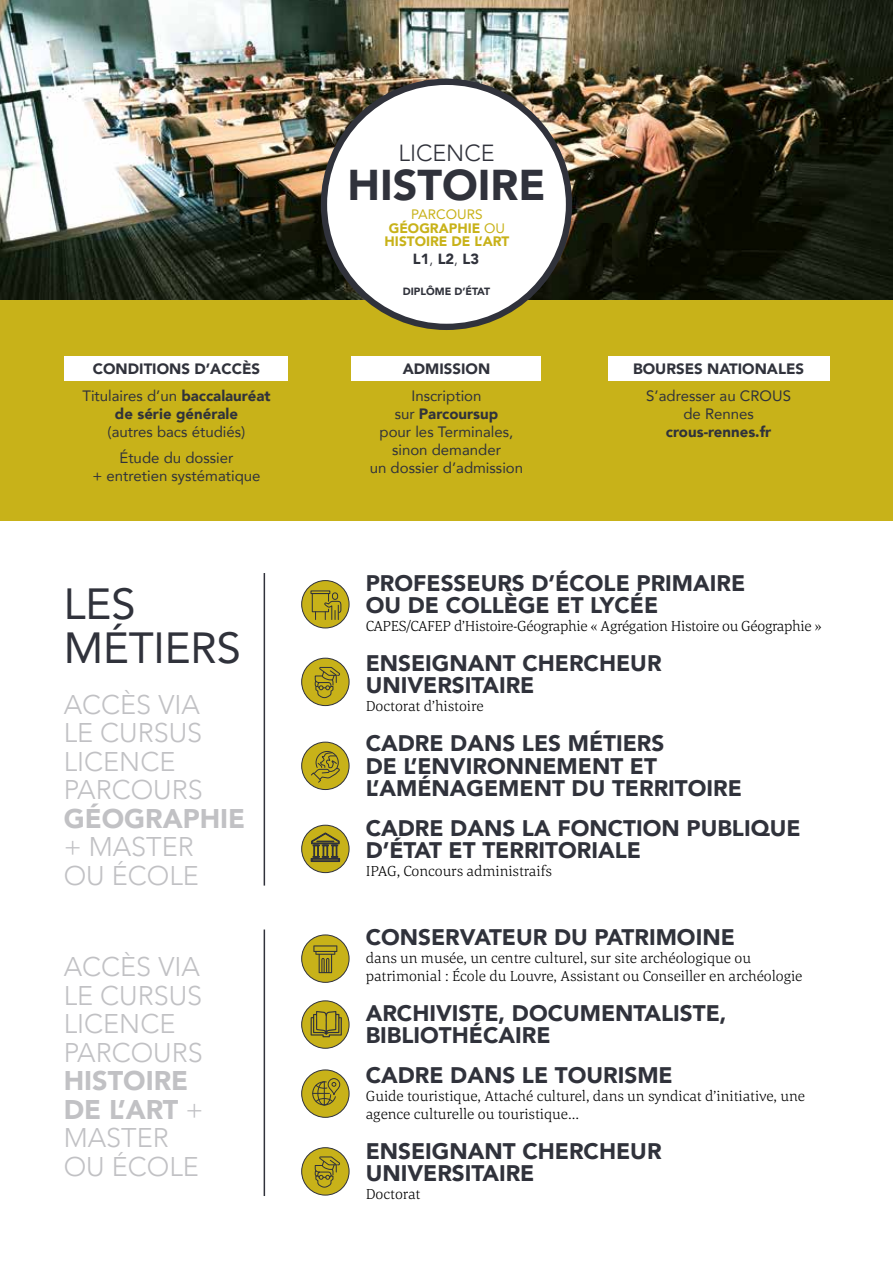
<style>
.page{position:relative;width:893px;height:1263px;background:#fff}
.page>*{position:absolute;margin:0;border:0;box-sizing:border-box;transform-origin:0 0}
.t1{font:43.5px/43.5px "Avenir";letter-spacing:-.005em;color:#30323b}
.t2{font:900 43.05px "Avenir";color:#30323b}
.t3{font:300 27px/28.5px "Avenir";color:#c1c1c4}
.t4{font:900 27px/28.5px "Avenir";color:#c1c1c4}
.t5{font:300 23.25px "Avenir";color:#30323b}
.t6{font:900 22.5px/22.5px "Avenir";color:#30323b}
.t7{font:300 15px/18px "Corda";color:#000}
.t8{font:15px/18px "Avenir";color:#30323b;text-align:center}
.t9{font:900 15px/26.5px "Avenir";color:#30323b;text-align:center}
.t10{font:300 15px "Corda";letter-spacing:-.02em;color:#000}
.t11{font:900 14.7px "Avenir";color:#30323b}
.t12{font:900 13.65px/13.6px "Avenir";color:#c8b219;text-align:center}
.t13{font:900 10.5px "Avenir";color:#30323b}
.s1{font-weight:400}
.s2{font-weight:300}
.s3{font-weight:900}
</style>
<div class="page">
<div style="left:0;top:279px;width:893px;height:242px;background:#c8b219"></div>
<img style="left:0;top:0;width:893px;height:300px">
<hr style="left:264px;top:573px;width:1px;height:312px;background:#30323b">
<div style="left:64px;top:356px;width:224px;height:25px;background:#fff"></div>
<div style="left:351px;top:356px;width:190px;height:25px;background:#fff"></div>
<div style="left:608px;top:356px;width:221px;height:25px;background:#fff"></div>
<div style="left:302px;top:742px;width:47px;height:47px;background:#c8b219;border-radius:50%"></div>
<svg style="left:311px;top:751px;width:29px;height:32px"></svg>
<div style="left:301px;top:742px;width:49px;height:48px;border:1px solid #30323b;border-radius:50%"></div>
<div style="left:324px;top:82px;width:245px;height:245px;background:#fff;border-radius:50%"></div>
<div style="left:321px;top:79px;width:251px;height:251px;border:6px solid #30323b;border-radius:50%"></div>
<hr style="left:264px;top:929px;width:1px;height:267px;background:#30323b">
<div style="left:302px;top:935px;width:47px;height:47px;background:#c8b219;border-radius:50%"></div>
<svg style="left:313px;top:945px;width:24px;height:28px"></svg>
<div style="left:301px;top:934px;width:49px;height:49px;border:1px solid #30323b;border-radius:50%"></div>
<div style="left:302px;top:1070px;width:47px;height:47px;background:#c8b219;border-radius:50%"></div>
<div style="left:328px;top:1078px;width:12px;height:17px;border:1px solid #30323b;border-radius:6px"></div>
<svg style="left:312px;top:1081px;width:24px;height:24px"></svg>
<div style="left:301px;top:1069px;width:49px;height:49px;border:1px solid #30323b;border-radius:50%"></div>
<svg style="left:302px;top:580px;width:47px;height:48px"></svg>
<svg style="left:311px;top:592px;width:30px;height:28px"></svg>
<div style="left:301px;top:580px;width:49px;height:48px;border:1px solid #30323b;border-radius:50%"></div>
<div style="left:302px;top:658px;width:47px;height:47px;background:#c8b219;border-radius:50%"></div>
<svg style="left:315px;top:667px;width:25px;height:31px"></svg>
<div style="left:301px;top:658px;width:49px;height:48px;border:1px solid #30323b;border-radius:50%"></div>
<div style="left:302px;top:825px;width:47px;height:48px;background:#c8b219;border-radius:50%"></div>
<div style="left:311px;top:858px;width:29px;height:4px;border:1px solid #30323b"></div>
<svg style="left:311px;top:833px;width:28px;height:24px"></svg>
<div style="left:301px;top:825px;width:49px;height:48px;border:1px solid #30323b;border-radius:50%"></div>
<div style="left:302px;top:1001px;width:47px;height:47px;background:#c8b219;border-radius:50%"></div>
<svg style="left:311px;top:1011px;width:31px;height:26px"></svg>
<div style="left:301px;top:1000px;width:49px;height:49px;border:1px solid #30323b;border-radius:50%"></div>
<div style="left:302px;top:1148px;width:47px;height:47px;background:#c8b219;border-radius:50%"></div>
<svg style="left:315px;top:1156px;width:25px;height:32px"></svg>
<div style="left:301px;top:1147px;width:49px;height:48px;border:1px solid #30323b;border-radius:50%"></div>
<p class="t9" style="left:82px;top:355px;width:190px">CONDITIONS D’ACCÈS<br><span class="s1">Titulaires d’un</span> baccalauréat</p>
<p class="t9" style="left:115px;top:400px;width:125px">de série générale</p>
<p class="t8" style="left:108px;top:418px;width:139px;line-height:26.5px">(autres bacs étudiés)<br>Étude du dossier</p>
<p class="t8" style="left:92px;top:467px;width:170px">+ entretien systématique</p>
<h1 class="t1" style="left:64px;top:581px;width:179px">LES<br>MÉTIERS</h1>
<p class="t3" style="left:64px;top:690px;width:141px">ACCÈS VIA<br>LE CURSUS<br>LICENCE<br>PARCOURS</p>
<p class="t4" style="left:64px;top:803px;width:183px">GÉOGRAPHIE</p>
<p class="t3" style="left:64px;top:833px;width:137px">+ MASTER<br>OU ÉCOLE</p>
<p class="t3" style="left:64px;top:953px;width:141px">ACCÈS VIA<br>LE CURSUS<br>LICENCE<br>PARCOURS</p>
<p class="t4" style="left:64px;top:1066px;width:141px">HISTOIRE<br>DE L’ART <span class="s2">+<br>MASTER<br>OU ÉCOLE</span></p>
<p class="t5" style="left:398px;top:139px;width:98px">LICENCE</p>
<h2 class="t2" style="left:347px;top:148px;width:200px">HISTOIRE</h2>
<p class="t12" style="left:385px;top:207px;width:126px"><span class="s1">PARCOURS<br></span>GÉOGRAPHIE <span class="s1">OU<br></span>HISTOIRE DE L’ART</p>
<p class="t11" style="left:413px;top:246px;width:68px">L1<span class="s2">,</span> L2<span class="s2">,</span> L3</p>
<p class="t13" style="left:403px;top:283px;width:89px">DIPLÔME D’ÉTAT</p>
<p class="t9" style="left:403px;top:355px;width:89px">ADMISSION</p>
<p class="t8" style="left:370px;top:386px;width:155px">Inscription<br>sur <span class="s3">Parcoursup<br></span>pour les Terminales, sinon demander<br>un dossier d’admission</p>
<p class="t9" style="left:633px;top:355px;width:173px">BOURSES NATIONALES</p>
<p class="t8" style="left:646px;top:386px;width:146px">S’adresser au CROUS de Rennes</p>
<p class="t9" style="left:666px;top:418px;width:107px">crous-rennes.fr</p>
<p class="t6" style="left:366px;top:571px;width:381px">PROFESSEURS D’ÉCOLE PRIMAIRE<br>OU DE COLLÈGE ET LYCÉE</p>
<p class="t10" style="left:366px;top:616px;width:458px">CAPES/CAFEP d’Histoire-Géographie « Agrégation Histoire ou Géographie »</p>
<p class="t6" style="left:366px;top:651px;width:297px">ENSEIGNANT CHERCHEUR<br>UNIVERSITAIRE</p>
<p class="t7" style="left:366px;top:697px;width:119px">Doctorat d’histoire</p>
<p class="t6" style="left:366px;top:731px;width:378px">CADRE DANS LES MÉTIERS<br>DE L’ENVIRONNEMENT ET<br>L’AMÉNAGEMENT DU TERRITOIRE</p>
<p class="t6" style="left:366px;top:816px;width:436px">CADRE DANS LA FONCTION PUBLIQUE<br>D’ÉTAT ET TERRITORIALE</p>
<p class="t7" style="left:366px;top:862px;width:188px">IPAG, Concours administraifs</p>
<p class="t6" style="left:366px;top:925px;width:371px">CONSERVATEUR DU PATRIMOINE</p>
<p class="t7" style="left:366px;top:948px;width:438px">dans un musée, un centre culturel, sur site archéologique ou patrimonial : École du Louvre, Assistant ou Conseiller en archéologie</p>
<p class="t6" style="left:366px;top:1001px;width:362px">ARCHIVISTE, DOCUMENTALISTE,<br>BIBLIOTHÉCAIRE</p>
<p class="t6" style="left:366px;top:1063px;width:309px">CADRE DANS LE TOURISME</p>
<p class="t7" style="left:366px;top:1086px;width:441px">Guide touristique, Attaché culturel, dans un syndicat d’initiative, une agence culturelle ou touristique...</p>
<p class="t6" style="left:366px;top:1139px;width:297px">ENSEIGNANT CHERCHEUR<br>UNIVERSITAIRE</p>
<p class="t7" style="left:366px;top:1185px;width:56px">Doctorat</p>
</div>
